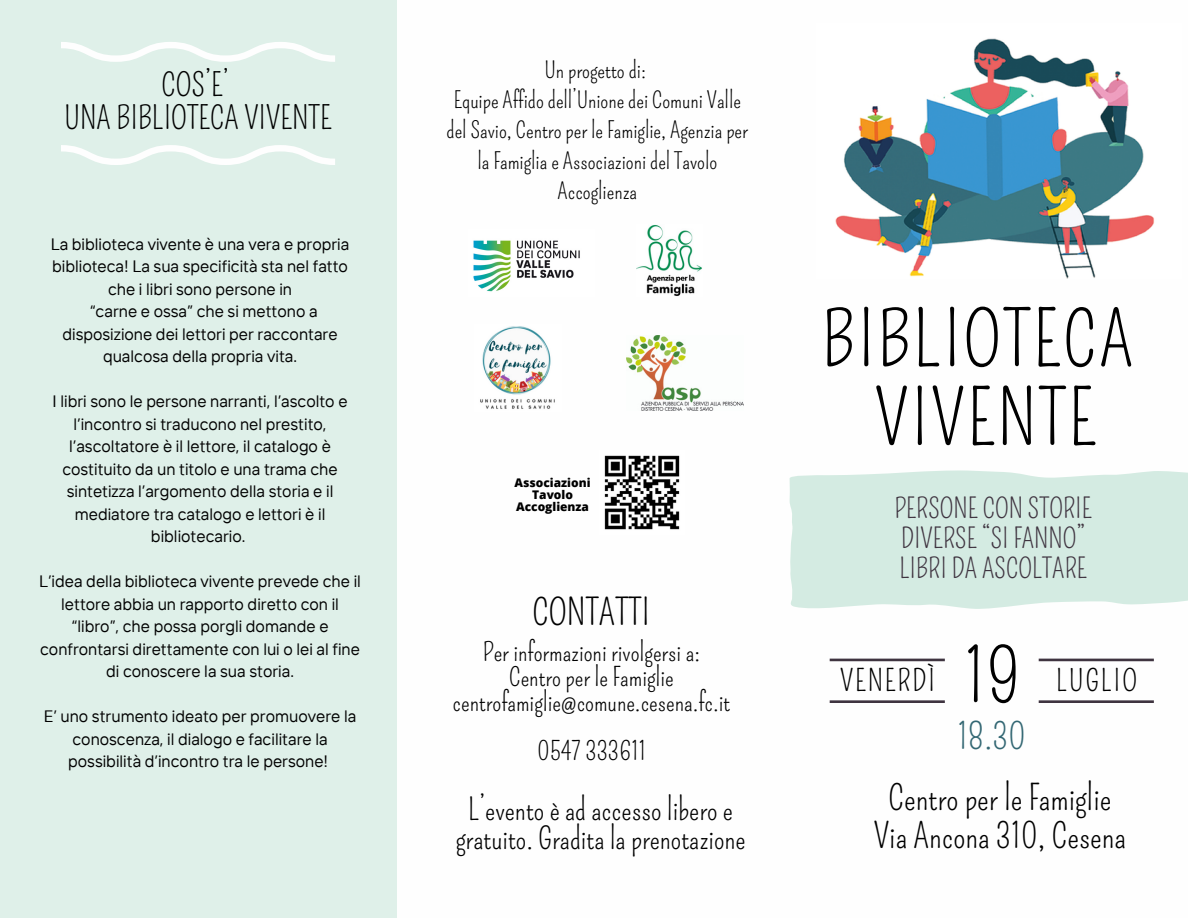
<style>
.page{position:relative;width:1188px;height:918px;background:#fff}
.page>*{position:absolute;margin:0;border:0;box-sizing:border-box;transform-origin:0 0}
.t1{font:75px/78.8px "Pompiere";letter-spacing:.03em;color:#000;text-align:center}
.t2{font:73.2px "Pompiere";color:#000}
.t3{font:36px "Pompiere";color:#000}
.t4{font:35.7px "Pompiere";color:#336773}
.t5{font:34.5px/38.2px "Pompiere";color:#000;text-align:center}
.t6{font:31.5px/33.8px "Pompiere";color:#000;text-align:center}
.t7{font:30px/29.2px "Pompiere";color:#000;text-align:center}
.t8{font:29.4px "Pompiere";letter-spacing:.06em;color:#000}
.t9{font:27.3px/30px "Pompiere";color:#3f3440}
.t10{font:25.5px "Pompiere";color:#000}
.t11{font:22.5px/30.3px "Pompiere";color:#000;text-align:center}
.t12{font:16.5px/22.5px "TT Interphases";color:#000;text-align:center}
.t13{font:800 12px/12px "Open Sans";color:#000;text-align:center}
</style>
<div class="page">
<div style="left:0;top:0;width:396px;height:918px;background:#dff0e9"></div>
<img style="left:480px;top:326px;width:75px;height:83px">
<img style="left:473px;top:240px;width:107px;height:52px">
<img style="left:626px;top:336px;width:117px;height:74px">
<img style="left:636px;top:225px;width:66px;height:71px">
<hr style="left:1039px;top:659px;width:115px;height:2px;background:#3f3440">
<hr style="left:1039px;top:700px;width:115px;height:3px;background:#3f3440">
<hr style="left:830px;top:659px;width:115px;height:2px;background:#3f3440">
<hr style="left:830px;top:700px;width:115px;height:3px;background:#3f3440">
<img style="left:604px;top:455px;width:76px;height:75px">
<img style="left:835px;top:38px;width:320px;height:241px">
<div style="left:789px;top:470px;width:399px;height:139px;background:#d4ebe2"></div>
<svg style="left:61px;top:145px;width:274px;height:20px"></svg>
<svg style="left:61px;top:42px;width:274px;height:20px"></svg>
<h2 class="t6" style="left:64px;top:68px;width:269px">COS’E’<br>UNA BIBLIOTECA VIVENTE</h2>
<p class="t12" style="left:51px;top:232px;width:300px">La biblioteca vivente è una vera e propria biblioteca! La sua specificità sta nel fatto che i libri sono persone in</p>
<p class="t12" style="left:62px;top:300px;width:277px">“carne e ossa” che si mettono a disposizione dei lettori per raccontare qualcosa della propria vita.</p>
<p class="t12" style="left:53px;top:390px;width:296px">I libri sono le persone narranti, l’ascolto e l’incontro si traducono nel prestito, l’ascoltatore è il lettore, il catalogo è costituito da un titolo e una trama che sintetizza l’argomento della storia e il mediatore tra catalogo e lettori è il bibliotecario.</p>
<p class="t12" style="left:39px;top:570px;width:323px">L’idea della biblioteca vivente prevede che il lettore abbia un rapporto diretto con il “libro”, che possa porgli domande e confrontarsi direttamente con lui o lei al fine di conoscere la sua storia.</p>
<p class="t12" style="left:44px;top:705px;width:314px">E’ uno strumento ideato per promuovere la conoscenza, il dialogo e facilitare la possibilità d’incontro tra le persone!</p>
<h1 class="t11" style="left:544px;top:55px;width:103px">Un progetto di:</h1>
<p class="t11" style="left:447px;top:85px;width:303px">Equipe Affido dell’Unione dei Comuni Valle del Savio, Centro per le Famiglie, Agenzia per la Famiglia e Associazioni del Tavolo Accoglienza</p>
<p class="t13" style="left:515px;top:476px;width:78px">Associazioni<br>Tavolo<br>Accoglienza</p>
<p class="t3" style="left:533px;top:592px;width:119px">CONTATTI</p>
<p class="t10" style="left:483px;top:637px;width:219px">Per informazioni rivolgersi a:</p>
<p class="t10" style="left:509px;top:662px;width:166px">Centro per le Famiglie</p>
<h5 class="t10" style="left:453px;top:687px;width:279px">centrofamiglie@comune.cesena.fc.it</h5>
<p class="t10" style="left:537px;top:736px;width:110px">0547 333611</p>
<p class="t7" style="left:456px;top:796px;width:291px">L’evento è ad accesso libero e gratuito. Gradita la prenotazione</p>
<h4 class="t1" style="left:822px;top:302px;width:313px">BIBLIOTECA<br>VIVENTE</h4>
<p class="t9" style="left:895px;top:494px;width:199px">PERSONE CON STORIE<br>DIVERSE “SI FANNO”<br>LIBRI DA ASCOLTARE</p>
<p class="t8" style="left:840px;top:664px;width:97px">VENERDÌ</p>
<p class="t2" style="left:965px;top:634px;width:57px">19</p>
<p class="t4" style="left:958px;top:716px;width:70px">18.30</p>
<p class="t8" style="left:1056px;top:664px;width:82px">LUGLIO</p>
<h6 class="t5" style="left:874px;top:779px;width:254px">Centro per le Famiglie<br>Via Ancona 310, Cesena</h6>
</div>
